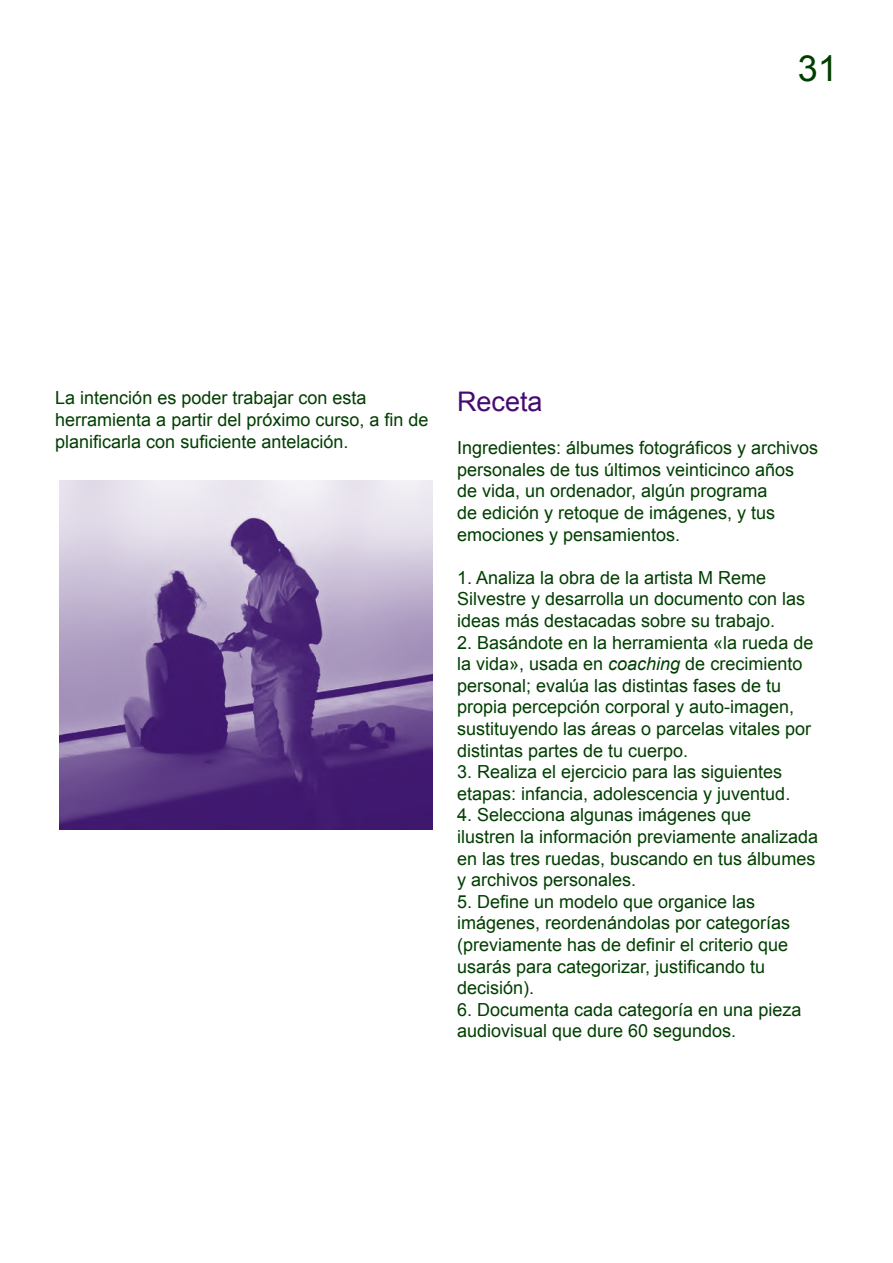
<style>
.page{position:relative;width:893px;height:1263px;background:#fff}
.page>*{position:absolute;margin:0;border:0;box-sizing:border-box;transform-origin:0 0}
.t1{font:36px "Arial";color:#003e00}
.t2{font:27px "Arial";color:#440c6f}
.t3{font:18px/21.6px "Arial";color:#003e00}
.s1{font-style:italic}
</style>
<div class="page">
<img style="left:59px;top:480px;width:373px;height:350px">
<h1 class="t1" style="left:798px;top:45px;width:42px">31</h1>
<p class="t3" style="left:55px;top:387px;width:375px">La intención es poder trabajar con esta herramienta a partir del próximo curso, a fin de planificarla con suficiente antelación.</p>
<h2 class="t2" style="left:457px;top:384px;width:87px">Receta</h2>
<p class="t3" style="left:457px;top:437px;width:363px">Ingredientes: álbumes fotográficos y archivos personales de tus últimos veinticinco años de vida, un ordenador, algún programa<br>de edición y retoque de imágenes, y tus emociones y pensamientos.</p>
<p class="t3" style="left:457px;top:567px;width:350px">1. Analiza la obra de la artista M Reme<br>Silvestre y desarrolla un documento con las ideas más destacadas sobre su trabajo.</p>
<p class="t3" style="left:457px;top:632px;width:358px">2. Basándote en la herramienta «la rueda de la vida», usada en <span class="s1">coaching</span> de crecimiento personal; evalúa las distintas fases de tu propia percepción corporal y auto-imagen, sustituyendo las áreas o parcelas vitales por distintas partes de tu cuerpo.</p>
<p class="t3" style="left:457px;top:761px;width:335px">3. Realiza el ejercicio para las siguientes etapas: infancia, adolescencia y juventud.</p>
<p class="t3" style="left:457px;top:804px;width:363px">4. Selecciona algunas imágenes que<br>ilustren la información previamente analizada en las tres ruedas, buscando en tus álbumes y archivos personales.</p>
<p class="t3" style="left:457px;top:891px;width:335px">5. Define un modelo que organice las imágenes, reordenándolas por categorías (previamente has de definir el criterio que usarás para categorizar, justificando tu decisión).</p>
<p class="t3" style="left:457px;top:999px;width:346px">6. Documenta cada categoría en una pieza audiovisual que dure 60 segundos.</p>
</div>
